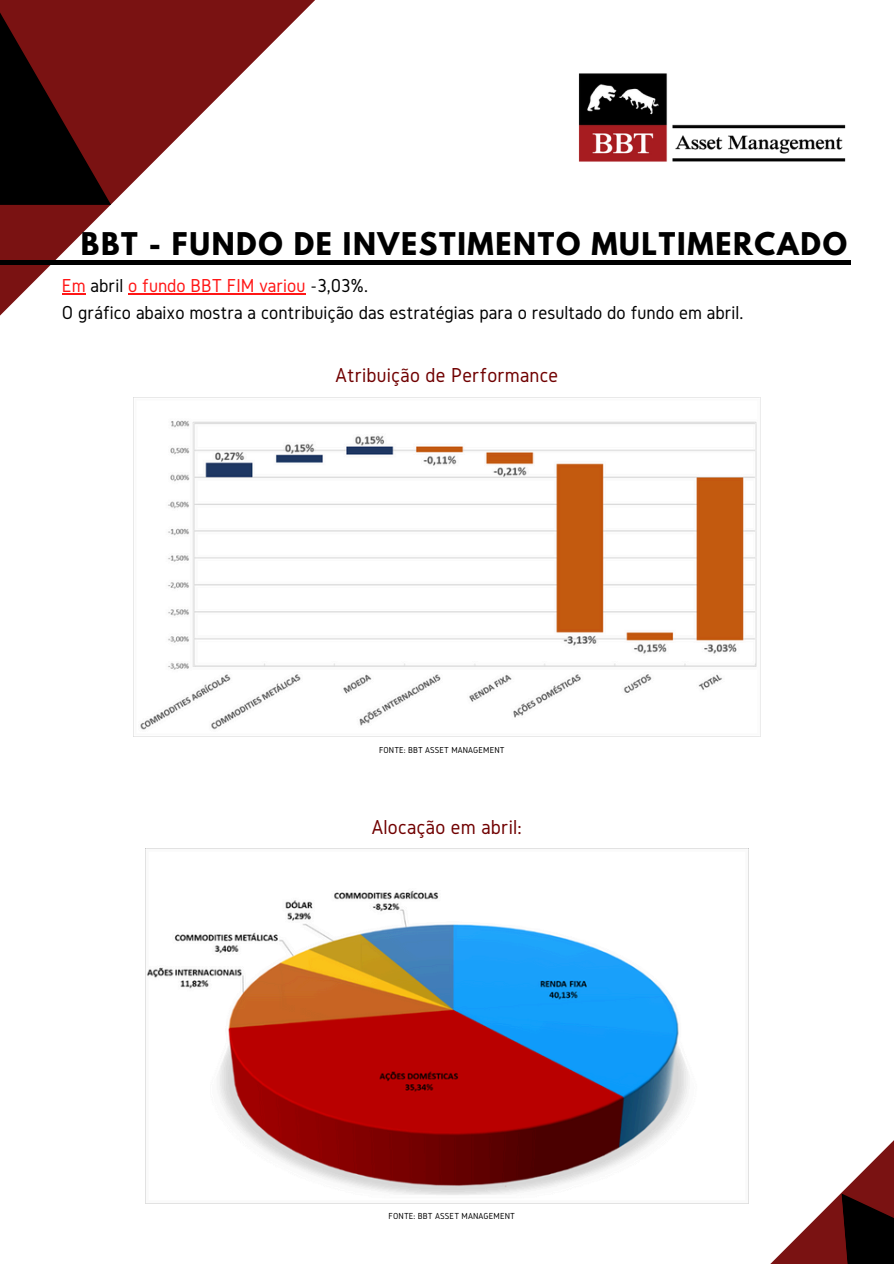
<style>
.page{position:relative;width:894px;height:1264px;background:#fff}
.page>*{position:absolute;margin:0;border:0;box-sizing:border-box;transform-origin:0 0}
.t1{font:700 27.75px "League Spartan";letter-spacing:.06em;color:#000}
.t2{font:21px "Gidole";letter-spacing:.01em;color:#700000}
.t3{font:19.5px/27px "Gidole";color:#000}
.t4{font:9px "Gidole";letter-spacing:.01em;color:#000}
.s1{color:#ff1616}
</style>
<div class="page">
<svg style="left:0;top:0;width:370px;height:316px"></svg>
<svg style="left:0;top:0;width:111px;height:205px;background:#400909"></svg>
<hr style="left:0;top:260px;width:850px;height:4px;background:#000">
<svg style="left:603px;top:1002px;width:290px;height:261px"></svg>
<svg style="left:841px;top:1193px;width:52px;height:70px;background:#1d0404"></svg>
<img style="left:578px;top:73px;width:268px;height:89px">
<img style="left:133px;top:398px;width:624px;height:338px">
<img style="left:146px;top:848px;width:602px;height:355px">
<svg style="left:62px;top:293px;width:24px;height:1px"></svg>
<hr style="left:128px;top:293px;width:177px;height:1px;background:#ff1616">
<p class="t1" style="left:81px;top:230px;width:767px">BBT - FUNDO DE INVESTIMENTO MULTIMERCADO</p>
<p class="t3" style="left:62px;top:272px;width:682px"><span class="s1">Em</span> abril <span class="s1">o fundo BBT FIM variou</span> -3,03%.<br>O gráfico abaixo mostra a contribuição das estratégias para o resultado do fundo em abril.</p>
<h2 class="t2" style="left:335px;top:363px;width:224px">Atribuição de Performance</h2>
<h2 class="t4" style="left:379px;top:744px;width:127px">FONTE: BBT ASSET MANAGEMENT</h2>
<p class="t2" style="left:372px;top:815px;width:151px">Alocação em abril:</p>
<p class="t4" style="left:388px;top:1211px;width:128px">FONTE: BBT ASSET MANAGEMENT</p>
</div>
